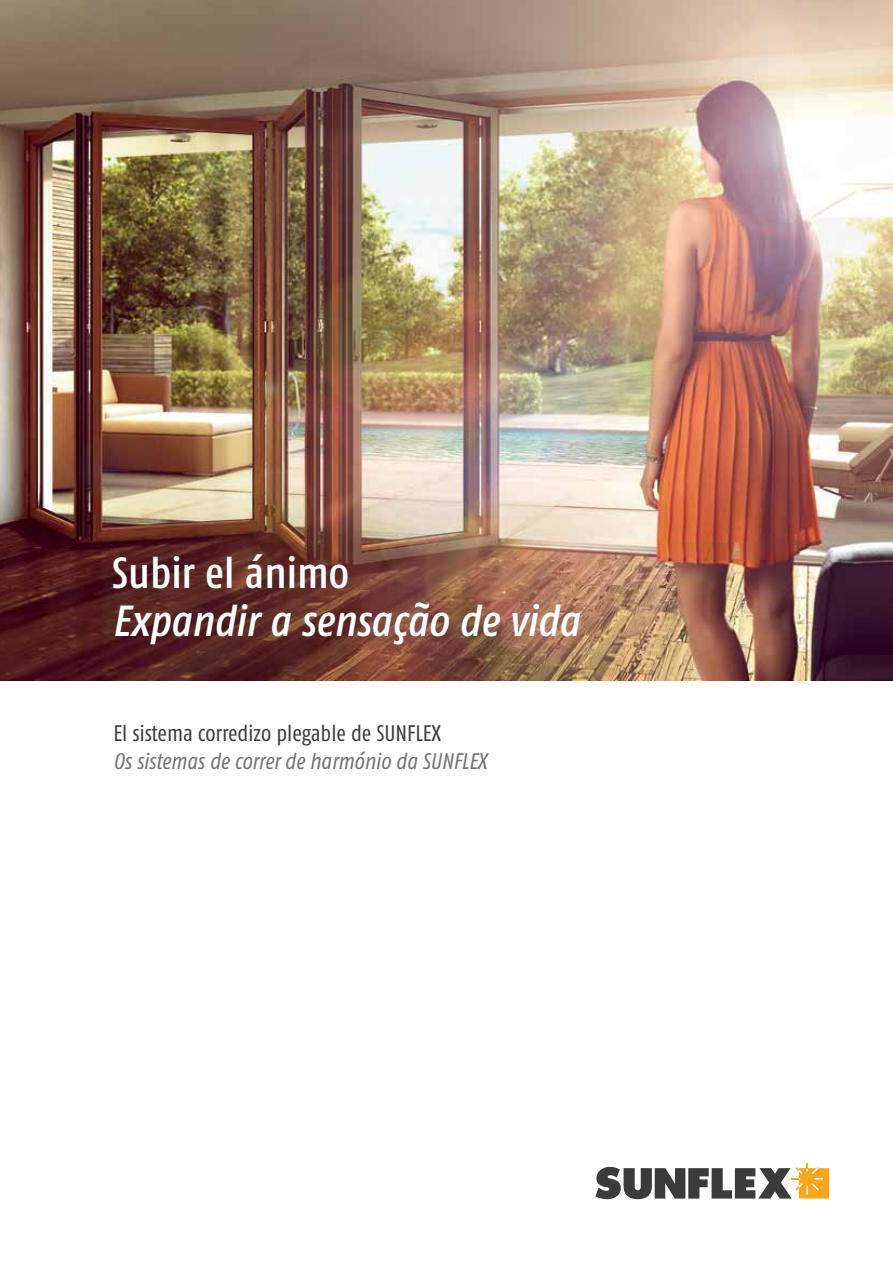
<style>
.page{position:relative;width:893px;height:1263px;background:#fff}
.page>*{position:absolute;margin:0;border:0;box-sizing:border-box;transform-origin:0 0}
.t1{font:italic 43.5px "Fago Co Med Tf";letter-spacing:-.005em;color:#fff}
.t2{font:43.5px "Fago Co Med Tf";color:#fff}
.t3{font:italic 22.5px "Fago Co Regular Tf";color:#757374}
.t4{font:22.5px "Fago Co Regular Tf";color:#3a3c3c}
</style>
<div class="page">
<img style="left:0;top:0;width:893px;height:680px">
<svg style="left:595px;top:1163px;width:234px;height:36px"></svg>
<h1 class="t2" style="left:112px;top:547px;width:238px">Subir el ánimo</h1>
<h1 class="t1" style="left:112px;top:595px;width:469px">Expandir a sensação de vida</h1>
<p class="t4" style="left:114px;top:720px;width:329px">El sistema corredizo plegable de SUNFLEX</p>
<p class="t3" style="left:114px;top:749px;width:374px">Os sistemas de correr de harmónio da SUNFLEX</p>
</div>
